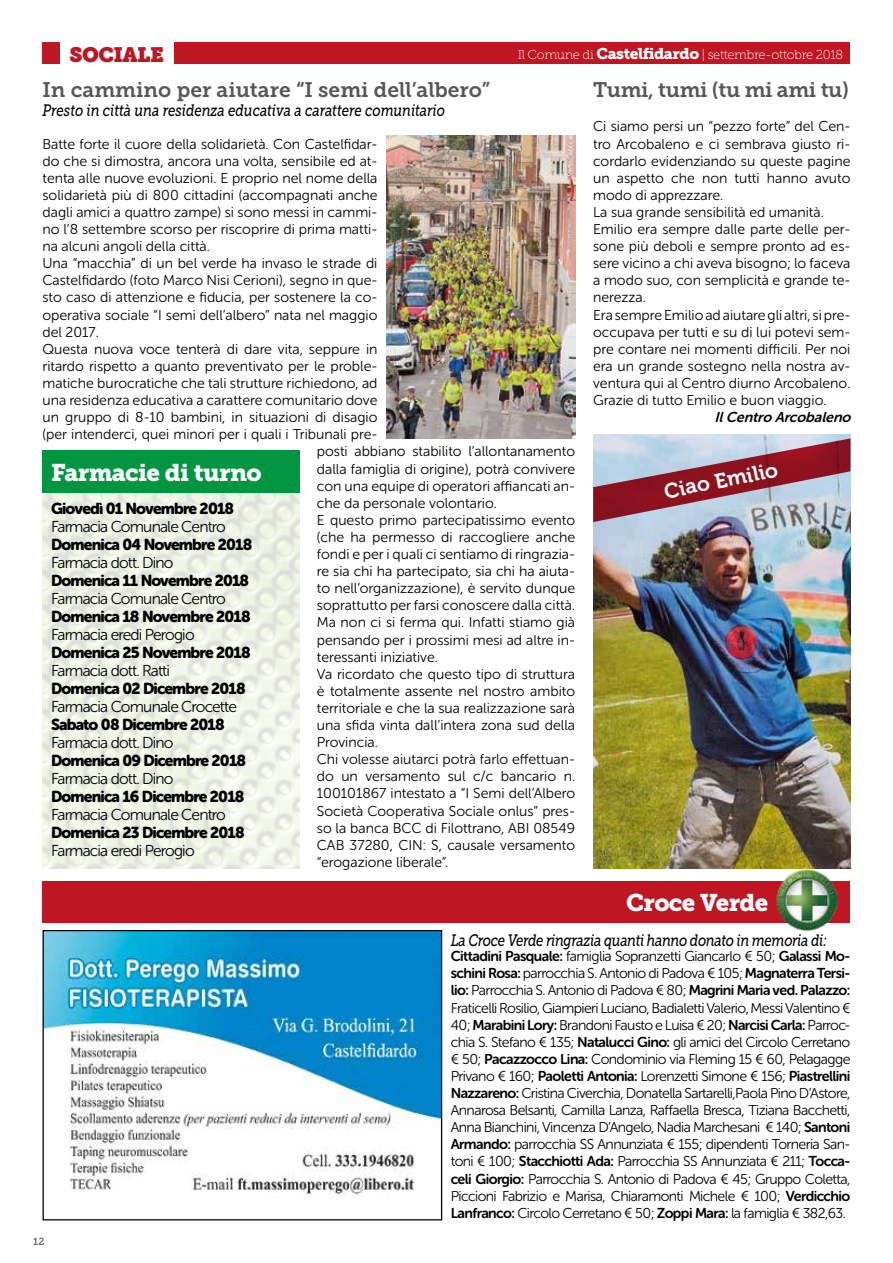
<style>
.page{position:relative;width:893px;height:1263px;background:#fff}
.page>*{position:absolute;margin:0;border:0;box-sizing:border-box;transform-origin:0 0}
.t1{font:24px "Museo Slab 900";letter-spacing:-.025em;color:#fff}
.t2{font:21px "Museo Slab 700";color:#575756}
.t3{font:21px "Museo Slab 700";letter-spacing:-.02em;color:#575756}
.t4{font:21px "Museo 700";color:#fff}
.t5{font:20.7px "Museo Slab";letter-spacing:-.025em;color:#be1622}
.t6{font:italic 16.5px "Museo Slab 500";letter-spacing:-.01em;color:#000;scale:.8 1}
.t7{font:15.75px "Museo Sans Rounded 900";letter-spacing:-.05em;color:#000}
.t8{font:15.75px "Museo Sans Rounded 300";letter-spacing:-.05em;color:#000}
.t9{font:14.25px/17.1px "Museo Sans Rounded 300";color:#000;text-align:justify}
.t10{font:italic 14.25px "Museo Sans Rounded 700";color:#000}
.t11{font:12.9px "Museo Slab 100";letter-spacing:-.025em;color:#fff}
.t12{font:10.35px "Museo Slab 700";color:#706f6f}
.s1{font-family:"Museo Slab 900";font-size:15.45px}
.s2{font-family:"Museo Sans Rounded 700"}
</style>
<div class="page">
<div style="left:43px;top:43px;width:807px;height:21px;background:#be1622"></div>
<div style="left:60px;top:37px;width:113px;height:35px;background:#fff"></div>
<img style="left:45px;top:932px;width:395px;height:264px">
<div style="left:43px;top:930px;width:399px;height:290px;border:1px solid #000"></div>
<div style="left:43px;top:881px;width:807px;height:42px;background:#be1622"></div>
<img style="left:777px;top:869px;width:61px;height:61px">
<div style="left:43px;top:451px;width:257px;height:42px;background:#009641"></div>
<img style="left:593px;top:434px;width:257px;height:434px">
<img style="left:386px;top:135px;width:189px;height:303px">
<svg style="left:593px;top:438px;width:257px;height:84px;background:#a98291"></svg>
<h3 class="t5" style="left:70px;top:43px;width:96px">SOCIALE</h3>
<p class="t11" style="left:518px;top:48px;width:327px">Il Comune di <span class="s1">Castelfidardo</span> | settembre-ottobre 2018</p>
<h2 class="t2" style="left:43px;top:78px;width:449px">In cammino per aiutare “I semi dell’albero”</h2>
<p class="t6" style="left:43px;top:101px;width:505px">Presto in città una residenza educativa a carattere comunitario</p>
<p class="t9" style="left:43px;top:135px;width:336px">Batte forte il cuore della solidarietà. Con Castelfidar-</p>
<p class="t9" style="left:43px;top:152px;width:336px">do che si dimostra, ancora una volta, sensibile ed at-</p>
<p class="t9" style="left:43px;top:169px;width:336px">tenta alle nuove evoluzioni. E proprio nel nome della</p>
<p class="t9" style="left:43px;top:187px;width:336px">solidarietà più di 800 cittadini (accompagnati anche</p>
<p class="t9" style="left:43px;top:204px;width:336px">dagli amici a quattro zampe) si sono messi in cammi-</p>
<p class="t9" style="left:43px;top:221px;width:336px">no l’8 settembre scorso per riscoprire di prima matti-</p>
<p class="t9" style="left:43px;top:238px;width:169px">na alcuni angoli della città.</p>
<p class="t9" style="left:43px;top:255px;width:336px">Una “macchia” di un bel verde ha invaso le strade di</p>
<p class="t9" style="left:43px;top:272px;width:336px">Castelfidardo (foto Marco Nisi Cerioni), segno in que-</p>
<p class="t9" style="left:43px;top:289px;width:336px">sto caso di attenzione e fiducia, per sostenere la co-</p>
<p class="t9" style="left:43px;top:306px;width:336px">operativa sociale “I semi dell’albero” nata nel maggio</p>
<p class="t9" style="left:43px;top:323px;width:58px">del 2017.</p>
<p class="t9" style="left:43px;top:340px;width:336px">Questa nuova voce tenterà di dare vita, seppure in</p>
<p class="t9" style="left:43px;top:358px;width:336px">ritardo rispetto a quanto preventivato per le proble-</p>
<p class="t9" style="left:43px;top:375px;width:336px">matiche burocratiche che tali strutture richiedono, ad</p>
<p class="t9" style="left:43px;top:392px;width:336px">una residenza educativa a carattere comunitario dove</p>
<p class="t9" style="left:43px;top:409px;width:336px">un gruppo di 8-10 bambini, in situazioni di disagio</p>
<p class="t9" style="left:43px;top:426px;width:336px">(per intenderci, quei minori per i quali i Tribunali pre-</p>
<p class="t9" style="left:317px;top:443px;width:260px">posti abbiano stabilito l’allontanamento</p>
<p class="t9" style="left:317px;top:460px;width:260px">dalla famiglia di origine), potrà convivere</p>
<p class="t9" style="left:317px;top:477px;width:260px">con una equipe di operatori affiancati an-</p>
<p class="t9" style="left:317px;top:494px;width:182px">che da personale volontario.</p>
<p class="t9" style="left:317px;top:511px;width:260px">E questo primo partecipatissimo evento</p>
<p class="t9" style="left:317px;top:529px;width:260px">(che ha permesso di raccogliere anche</p>
<p class="t9" style="left:317px;top:546px;width:260px">fondi e per i quali ci sentiamo di ringrazia-</p>
<p class="t9" style="left:317px;top:563px;width:260px">re sia chi ha partecipato, sia chi ha aiuta-</p>
<p class="t9" style="left:317px;top:580px;width:260px">to nell’organizzazione), è servito dunque</p>
<p class="t9" style="left:317px;top:597px;width:260px">soprattutto per farsi conoscere dalla città.</p>
<p class="t9" style="left:317px;top:614px;width:260px">Ma non ci si ferma qui. Infatti stiamo già</p>
<p class="t9" style="left:317px;top:631px;width:260px">pensando per i prossimi mesi ad altre in-</p>
<p class="t9" style="left:317px;top:648px;width:123px">teressanti iniziative.</p>
<p class="t9" style="left:317px;top:665px;width:260px">Va ricordato che questo tipo di struttura</p>
<p class="t9" style="left:317px;top:682px;width:260px">è totalmente assente nel nostro ambito</p>
<p class="t9" style="left:317px;top:700px;width:260px">territoriale e che la sua realizzazione sarà</p>
<p class="t9" style="left:317px;top:717px;width:260px">una sfida vinta dall’intera zona sud della</p>
<p class="t9" style="left:317px;top:734px;width:63px">Provincia.</p>
<p class="t9" style="left:317px;top:751px;width:260px">Chi volesse aiutarci potrà farlo effettuan-</p>
<p class="t9" style="left:317px;top:768px;width:260px">do un versamento sul c/c bancario n.</p>
<p class="t9" style="left:317px;top:785px;width:260px">100101867 intestato a “I Semi dell’Albero</p>
<p class="t9" style="left:317px;top:802px;width:260px">Società Cooperativa Sociale onlus” pres-</p>
<p class="t9" style="left:317px;top:819px;width:260px">so la banca BCC di Filottrano, ABI 08549</p>
<p class="t9" style="left:317px;top:836px;width:260px">CAB 37280, CIN: S, causale versamento</p>
<p class="t9" style="left:317px;top:853px;width:133px">“erogazione liberale”.</p>
<h2 class="t3" style="left:593px;top:78px;width:257px">Tumi, tumi (tu mi ami tu)</h2>
<p class="t9" style="left:593px;top:118px;width:259px;text-align:left">Ci siamo persi un “pezzo forte” del Cen&shy;tro Arcobaleno e ci sembrava giusto ri&shy;cordarlo evidenziando su queste pagine un aspetto che non tutti hanno avuto modo di apprezzare.<br>La sua grande sensibilità ed umanità.<br>Emilio era sempre dalle parte delle per&shy;sone più deboli e sempre pronto ad es&shy;sere vicino a chi aveva bisogno; lo faceva a modo suo, con semplicità e grande te&shy;nerezza.<br>Era sempre Emilio ad aiutare gli altri, si pre&shy;occupava per tutti e su di lui potevi sem&shy;pre contare nei momenti difficili. Per noi era un grande sostegno nella nostra av&shy;ventura qui al Centro diurno Arcobaleno.<br>Grazie di tutto Emilio e buon viaggio.</p>
<p class="t10" style="left:714px;top:409px;width:142px">IlCentro Arcobaleno</p>
<h1 class="t1" style="left:51px;top:458px;width:212px">Farmacie di turno</h1>
<p class="t7" style="left:51px;top:499px;width:185px">Giovedì 01 Novembre 2018</p>
<p class="t8" style="left:51px;top:518px;width:176px">Farmacia Comunale Centro</p>
<p class="t7" style="left:51px;top:535px;width:203px">Domenica 04 Novembre 2018</p>
<p class="t8" style="left:51px;top:554px;width:124px">Farmacia dott. Dino</p>
<p class="t7" style="left:51px;top:571px;width:200px">Domenica 11 Novembre 2018</p>
<p class="t8" style="left:51px;top:590px;width:176px">Farmacia Comunale Centro</p>
<p class="t7" style="left:51px;top:607px;width:201px">Domenica 18 Novembre 2018</p>
<p class="t8" style="left:51px;top:626px;width:145px">Farmacia eredi Perogio</p>
<p class="t7" style="left:51px;top:643px;width:201px">Domenica 25 Novembre 2018</p>
<p class="t8" style="left:51px;top:662px;width:121px">Farmacia dott. Ratti</p>
<p class="t7" style="left:51px;top:679px;width:196px">Domenica 02 Dicembre 2018</p>
<p class="t8" style="left:51px;top:698px;width:187px">Farmacia Comunale Crocette</p>
<p class="t7" style="left:51px;top:715px;width:175px">Sabato 08 Dicembre 2018</p>
<p class="t8" style="left:51px;top:734px;width:124px">Farmacia dott. Dino</p>
<p class="t7" style="left:51px;top:751px;width:197px">Domenica 09 Dicembre 2018</p>
<p class="t8" style="left:51px;top:770px;width:124px">Farmacia dott. Dino</p>
<p class="t7" style="left:51px;top:787px;width:195px">Domenica 16 Dicembre 2018</p>
<p class="t8" style="left:51px;top:806px;width:176px">Farmacia Comunale Centro</p>
<p class="t7" style="left:51px;top:823px;width:195px">Domenica 23 Dicembre 2018</p>
<p class="t8" style="left:51px;top:842px;width:145px">Farmacia eredi Perogio</p>
<h2 class="t4" style="left:662px;top:480px;width:117px;rotate:-11deg">Ciao Emilio</h2>
<h1 class="t1" style="left:626px;top:889px;width:144px">Croce Verde</h1>
<p class="t12" style="left:33px;top:1236px;width:13px">12</p>
<p class="t6" style="left:451px;top:931px;width:472px">La Croce Verde ringrazia quanti hanno donato in memoria di:</p>
<p class="t9" style="left:451px;top:948px;width:401px"><span class="s2">Cittadini Pasquale:</span> famiglia Sopranzetti Giancarlo € 50; <span class="s2">Galassi Mo&shy;schini Rosa:</span> parrocchia S. Antonio di Padova € 105; <span class="s2">Magnaterra Tersi&shy;lio:</span> Parrocchia S. Antonio di Padova € 80; <span class="s2">Magrini Maria ved. Palazzo:<br></span>Fraticelli Rosilio, Giampieri Luciano, Badialetti Valerio, Messi Valentino € 40; <span class="s2">Marabini Lory:</span> Brandoni Fausto e Luisa € 20; <span class="s2">Narcisi Carla:</span> Parroc&shy;chia S. Stefano € 135; <span class="s2">Natalucci Gino:</span> gli amici del Circolo Cerretano € 50; <span class="s2">Pacazzocco Lina:</span> Condominio via Fleming 15 € 60, Pelagagge Privano € 160; <span class="s2">Paoletti Antonia:</span> Lorenzetti Simone € 156; <span class="s2">Piastrellini Nazzareno:</span> Cristina Civerchia, Donatella Sartarelli,Paola Pino D’Astore, Annarosa Belsanti, Camilla Lanza, Raffaella Bresca, Tiziana Bacchetti, Anna Bianchini, Vincenza D’Angelo, Nadia Marchesani € 140; <span class="s2">Santoni Armando:</span> parrocchia SS Annunziata € 155; dipendenti Torneria San&shy;toni € 100; <span class="s2">Stacchiotti Ada:</span> Parrocchia SS Annunziata € 211; <span class="s2">Tocca&shy;celi Giorgio:</span> Parrocchia S. Antonio di Padova € 45; Gruppo Coletta, Piccioni Fabrizio e Marisa, Chiaramonti Michele € 100; <span class="s2">Verdicchio Lanfranco:</span> Circolo Cerretano € 50; <span class="s2">Zoppi Mara:</span> la famiglia € 382,63.</p>
</div>
